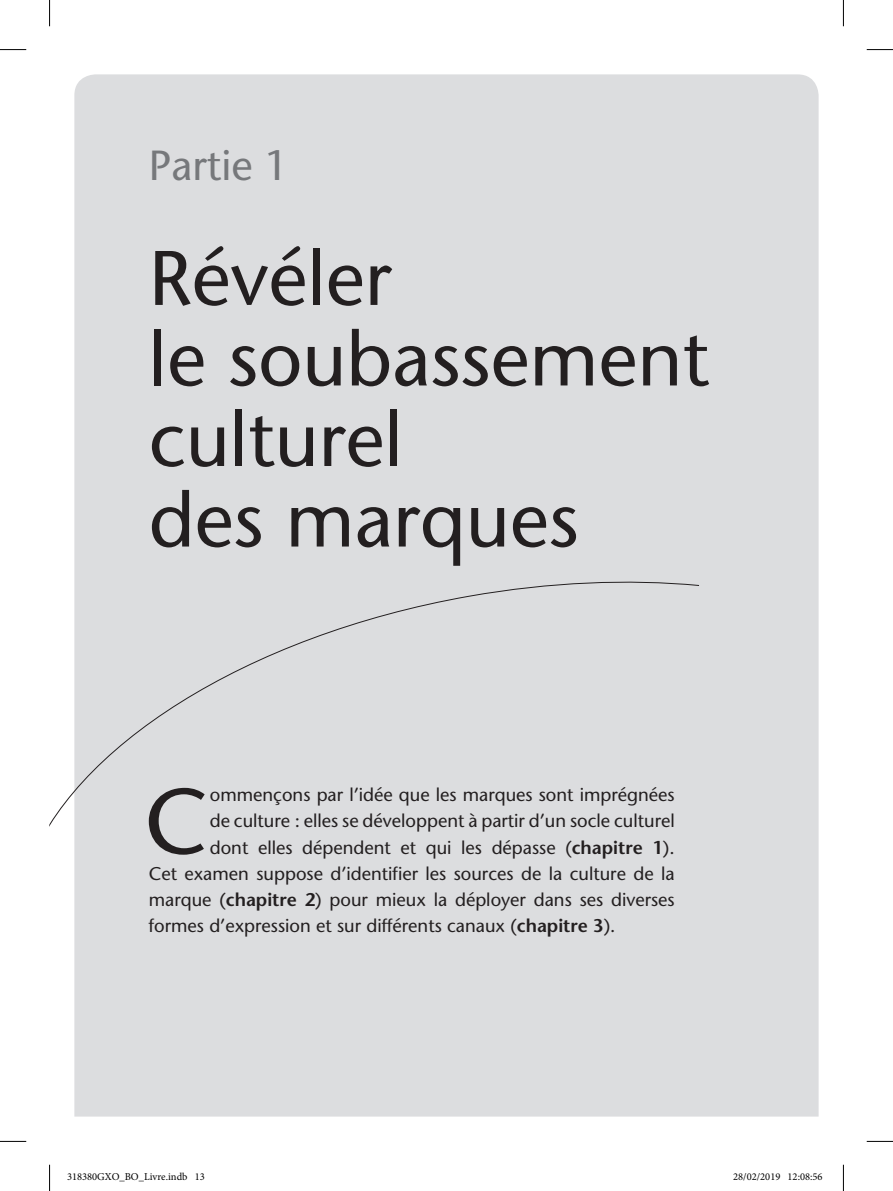
<style>
.page{position:relative;width:893px;height:1191px;background:#fff}
.page>*{position:absolute;margin:0;border:0;box-sizing:border-box;transform-origin:0 0}
._01_texte_Partie_int{font:500 92.4px "Stone Sans Std";color:#231f20}
.Part_Titre{font:500 77px/80.5px "Stone Sans Std";color:#231f20}
.Part_Num{font:500 42px "Stone Sans Std";color:#76787b}
._01_texte_Partie_int-2{font:500 18.38px "Stone Sans Std";color:#231f20}
.t1{font:10.5px "Minion Pro";color:#000}
.s1{font-weight:600}
</style>
<div class="page">
<div style="left:74px;top:74px;width:744px;height:1042px;background:#dcdddf"></div>
<div style="left:50px;top:579px;width:650px;height:291px;background:#dcdddf"></div>
<svg style="left:0;top:49px;width:26px;height:1px"></svg>
<svg style="left:867px;top:49px;width:26px;height:1px"></svg>
<svg style="left:0;top:1141px;width:26px;height:1px"></svg>
<svg style="left:867px;top:1141px;width:26px;height:1px"></svg>
<svg style="left:49px;top:0;width:1px;height:26px"></svg>
<svg style="left:49px;top:1164px;width:1px;height:26px"></svg>
<svg style="left:843px;top:0;width:1px;height:26px"></svg>
<svg style="left:843px;top:1164px;width:1px;height:26px"></svg>
<p class="Part_Num" style="left:149px;top:140px;width:142px">Partie 1</p>
<p class="Part_Titre" style="left:149px;top:238px;width:562px">Révéler<br>le soubassement culturel<br>des marques</p>
<p class="_01_texte_Partie_int" style="left:144px;top:766px;width:65px">C</p>
<p class="_01_texte_Partie_int-2" style="left:210px;top:783px;width:466px">ommençons par l’idée que les marques sont imprégnées</p>
<p class="_01_texte_Partie_int-2" style="left:210px;top:810px;width:466px">de culture : elles se développent à partir d’un socle culturel</p>
<p class="_01_texte_Partie_int-2" style="left:210px;top:836px;width:466px">dont elles dépendent et qui les dépasse (<span class="s1">chapitre 1</span>).</p>
<p class="_01_texte_Partie_int-2" style="left:149px;top:862px;width:527px">Cet examen suppose d’identifier les sources de la culture de la</p>
<p class="_01_texte_Partie_int-2" style="left:149px;top:888px;width:527px">marque (<span class="s1">chapitre 2</span>) pour mieux la déployer dans ses diverses</p>
<p class="_01_texte_Partie_int-2" style="left:149px;top:915px;width:468px">formes d’expression et sur différents canaux (<span class="s1">chapitre 3</span>).</p>
<p class="t1" style="left:67px;top:1170px;width:139px">318380GXO_BO_Livre.indb 13</p>
<p class="t1" style="left:733px;top:1170px;width:91px">28/02/2019 12:08:56</p>
</div>
